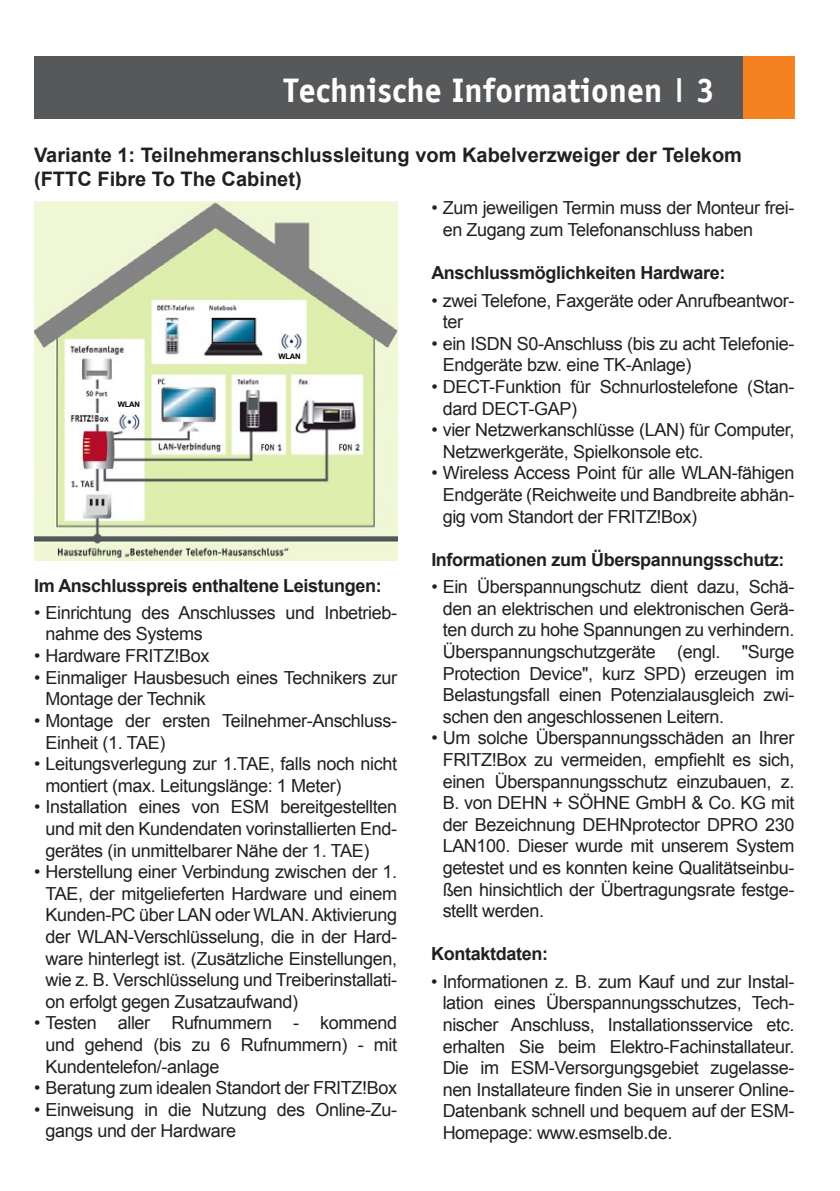
<style>
.page{position:relative;width:840px;height:1191px;background:#fff}
.page>*{position:absolute;margin:0;border:0;box-sizing:border-box;transform-origin:0 0}
.t1{font:700 34px "Officina Sans";color:#fff}
.t2{font:700 20px/24px "Arial";color:#231f20}
.t3{font:18px/21.6px "Arial";letter-spacing:-.02em;color:#231f20}
.t4{font:700 18px "Arial";letter-spacing:-.02em;color:#231f20}
.t5{font:700 7.6px "Arial";letter-spacing:-.03em;color:#000}
</style>
<div class="page">
<div style="left:34px;top:57px;width:760px;height:62px;background:#57585a"></div>
<div style="left:743px;top:57px;width:51px;height:62px;background:#f58220"></div>
<img style="left:34px;top:201px;width:363px;height:360px">
<div style="left:118px;top:400px;width:26px;height:12px;background:#fff"></div>
<div style="left:278px;top:352px;width:26px;height:9px;background:#fff"></div>
<h1 class="t1" style="left:283px;top:69px;width:433px">Technische Informationen <sup>|</sup> 3</h1>
<p class="t2" style="left:34px;top:144px;width:709px">Variante 1: Teilnehmeranschlussleitung vom Kabelverzweiger der Telekom (FTTC Fibre To The Cabinet)</p>
<p class="t5" style="left:118px;top:399px;width:24px">WLAN</p>
<p class="t5" style="left:278px;top:351px;width:24px">WLAN</p>
<p class="t4" style="left:34px;top:573px;width:349px">Im Anschlusspreis enthaltene Leistungen:</p>
<p class="t3" style="left:45px;top:602px;width:353px;text-indent:-11px">• Einrichtung des Anschlusses und Inbetrieb&shy;nahme des Systems</p>
<p class="t3" style="left:34px;top:645px;width:177px">• Hardware FRITZ!Box</p>
<p class="t3" style="left:45px;top:667px;width:353px;text-indent:-11px">• Einmaliger Hausbesuch eines Technikers zur<br>Montage der Technik</p>
<p class="t3" style="left:45px;top:710px;width:353px;text-indent:-11px">• Montage der ersten Teilnehmer-Anschluss-<br>Einheit (1. TAE)</p>
<p class="t3" style="left:45px;top:753px;width:353px;text-indent:-11px">• Leitungsverlegung zur 1.TAE, falls noch nicht montiert (max. Leitungslänge: 1 Meter)</p>
<p class="t3" style="left:45px;top:796px;width:353px;text-align:justify;text-indent:-11px">• Installation eines von ESM bereitgestellten und mit den Kundendaten vorinstallierten End&shy;gerätes (in unmittelbarer Nähe der 1. TAE)</p>
<p class="t3" style="left:45px;top:861px;width:353px;text-align:justify;text-indent:-11px">• Herstellung einer Verbindung zwischen der 1.<br>TAE, der mitgelieferten Hardware und einem Kunden-PC über LAN oder WLAN. Aktivierung der WLAN-Verschlüsselung, die in der Hard&shy;ware hinterlegt ist. (Zusätzliche Einstellungen, wie z. B. Verschlüsselung und Treiberinstallati&shy;on erfolgt gegen Zusatzaufwand)</p>
<p class="t3" style="left:45px;top:1012px;width:353px;text-align:justify;text-indent:-11px">• Testen aller Rufnummern - kommend und gehend (bis zu 6 Rufnummern) - mit Kundentelefon/-anlage</p>
<p class="t3" style="left:34px;top:1077px;width:364px">• Beratung zum idealen Standort der FRITZ!Box</p>
<p class="t3" style="left:45px;top:1099px;width:353px;text-indent:-11px">• Einweisung in die Nutzung des Online-Zu&shy;gangs und der Hardware</p>
<p class="t3" style="left:442px;top:197px;width:353px;text-indent:-11px">• Zum jeweiligen Termin muss der Monteur frei&shy;en Zugang zum Telefonanschluss haben</p>
<p class="t4" style="left:431px;top:261px;width:295px">Anschlussmöglichkeiten Hardware:</p>
<p class="t3" style="left:442px;top:290px;width:353px;text-indent:-11px">• zwei Telefone, Faxgeräte oder Anrufbeantwor&shy;ter</p>
<p class="t3" style="left:442px;top:333px;width:353px;text-indent:-11px">• ein ISDN S0-Anschluss (bis zu acht Telefonie-<br>Endgeräte bzw. eine TK-Anlage)</p>
<p class="t3" style="left:442px;top:376px;width:353px;text-indent:-11px">• DECT-Funktion für Schnurlostelefone (Stan&shy;dard DECT-GAP)</p>
<p class="t3" style="left:442px;top:419px;width:353px;text-indent:-11px">• vier Netzwerkanschlüsse (LAN) für Computer,<br>Netzwerkgeräte, Spielkonsole etc.</p>
<p class="t3" style="left:442px;top:462px;width:353px;text-align:justify;text-indent:-11px">• Wireless Access Point für alle WLAN-fähigen Endgeräte (Reichweite und Bandbreite abhän&shy;gig vom Standort der FRITZ!Box)</p>
<p class="t4" style="left:431px;top:547px;width:354px">Informationen zum Überspannungsschutz:</p>
<p class="t3" style="left:442px;top:576px;width:353px;text-align:justify;text-indent:-11px">• Ein Überspannungschutz dient dazu, Schä&shy;den an elektrischen und elektronischen Gerä&shy;ten durch zu hohe Spannungen zu verhindern.<br>Überspannungschutzgeräte (engl. "Surge Protection Device", kurz SPD) erzeugen im Belastungsfall einen Potenzialausgleich zwi&shy;schen den angeschlossenen Leitern.</p>
<p class="t3" style="left:442px;top:727px;width:353px;text-align:justify;text-indent:-11px">• Um solche Überspannungsschäden an Ihrer FRITZ!Box zu vermeiden, empfiehlt es sich, einen Überspannungsschutz einzubauen, z.<br>B. von DEHN + SÖHNE GmbH &amp; Co. KG mit der Bezeichnung DEHNprotector DPRO 230<br>LAN100. Dieser wurde mit unserem System getestet und es konnten keine Qualitätseinbu&shy;ßen hinsichtlich der Übertragungsrate festge&shy;stellt werden.</p>
<p class="t4" style="left:431px;top:942px;width:118px">Kontaktdaten:</p>
<p class="t3" style="left:442px;top:970px;width:353px;text-align:justify;text-indent:-11px">• Informationen z. B. zum Kauf und zur Instal&shy;lation eines Überspannungsschutzes, Tech&shy;nischer Anschluss, Installationsservice etc. erhalten Sie beim Elektro-Fachinstallateur.<br>Die im ESM-Versorgungsgebiet zugelasse&shy;nen Installateure finden Sie in unserer Online-Datenbank schnell und bequem auf der ESM-Homepage: www.esmselb.de.</p>
</div>
